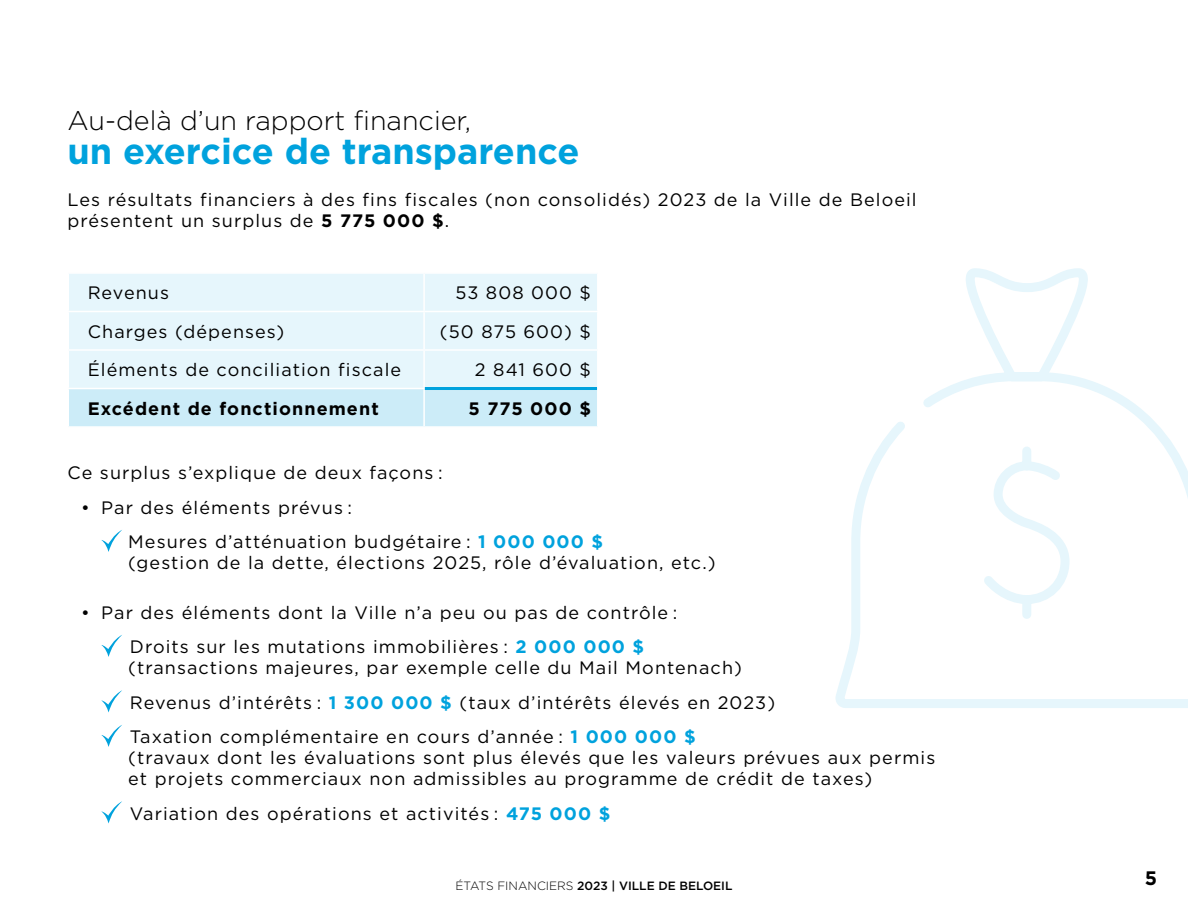
<style>
.page{position:relative;width:1188px;height:918px;background:#fff}
.page>*{position:absolute;margin:0;border:0;box-sizing:border-box;transform-origin:0 0}
.t1{font:700 36px "Gotham";color:#00a2dd}
.t2{font:300 27px "Gotham";color:#000}
.t3{font:700 19.5px "Gotham";color:#000}
.t4{font:18px/34.5px "Gotham";letter-spacing:.06em;color:#000}
.t5{font:700 18px "Gotham";letter-spacing:.06em;color:#000}
.t6{font:500 12px "Gotham";color:#000}
.s1{font-weight:700}
.s2{font-weight:700;color:#00a2dd}
.s3{font-weight:300}
</style>
<div class="page">
<svg style="left:101px;top:530px;width:21px;height:22px"></svg>
<svg style="left:101px;top:635px;width:21px;height:22px"></svg>
<svg style="left:101px;top:690px;width:21px;height:22px"></svg>
<svg style="left:101px;top:725px;width:21px;height:22px"></svg>
<svg style="left:101px;top:801px;width:21px;height:22px"></svg>
<div style="left:69px;top:274px;width:528px;height:114px;background:#e6f6fc"></div>
<div style="left:69px;top:389px;width:528px;height:37px;background:#ccecf8"></div>
<hr style="left:423px;top:274px;width:2px;height:37px;background:#fff">
<hr style="left:68px;top:311px;width:356px;height:1px;background:#fff">
<hr style="left:424px;top:311px;width:175px;height:1px;background:#fff">
<hr style="left:423px;top:312px;width:2px;height:37px;background:#fff">
<hr style="left:68px;top:349px;width:356px;height:2px;background:#fff">
<hr style="left:424px;top:349px;width:175px;height:2px;background:#fff">
<hr style="left:423px;top:351px;width:2px;height:37px;background:#fff">
<hr style="left:423px;top:389px;width:2px;height:37px;background:#fff">
<hr style="left:425px;top:387px;width:172px;height:3px;background:#00a2dd">
<svg style="left:835px;top:268px;width:353px;height:440px"></svg>
<h2 class="t2" style="left:68px;top:103px;width:405px">Au-delà d’un rapport financier,</h2>
<h1 class="t1" style="left:68px;top:128px;width:514px">un exercice de transparence</h1>
<p class="t4" style="left:68px;top:188px;width:851px;line-height:21px">Les résultats financiers à des fins fiscales (non consolidés) 2023 de la Ville de Beloeil présentent un surplus de <span class="s1">5 775 000 $</span>.</p>
<p class="t4" style="left:88px;top:275px;width:83px">Revenus</p>
<p class="t4" style="left:455px;top:275px;width:137px">53 808 000 $</p>
<p class="t4" style="left:88px;top:314px;width:198px">Charges (dépenses)</p>
<p class="t4" style="left:440px;top:314px;width:153px">(50 875 600) $</p>
<p class="t4" style="left:88px;top:352px;width:315px">Éléments de conciliation fiscale</p>
<p class="t4" style="left:475px;top:352px;width:118px">2 841 600 $</p>
<p class="t5" style="left:88px;top:397px;width:293px">Excédent de fonctionnement</p>
<p class="t5" style="left:468px;top:397px;width:124px">5 775 000 $</p>
<p class="t4" style="left:68px;top:455px;width:377px">Ce surplus s’explique de deux façons :</p>
<p class="t4" style="left:128px;top:490px;width:476px;text-indent:-47px">• Par des éléments prévus :<br>Mesures d’atténuation budgétaire : <span class="s2">1 000 000 $</span></p>
<p class="t4" style="left:128px;top:545px;width:589px">(gestion de la dette, élections 2025, rôle d’évaluation, etc.)</p>
<p class="t4" style="left:130px;top:595px;width:549px;text-indent:-49px">• Par des éléments dont la Ville n’a peu ou pas de contrôle :<br>Droits sur les mutations immobilières : <span class="s2">2 000 000 $</span></p>
<p class="t4" style="left:128px;top:650px;width:648px">(transactions majeures, par exemple celle du Mail Montenach)<br>Revenus d’intérêts : <span class="s2">1 300 000 $</span> (taux d’intérêts élevés en 2023)<br>Taxation complémentaire en cours d’année : <span class="s2">1 000 000 $</span></p>
<p class="t4" style="left:128px;top:747px;width:809px;line-height:21px">(travaux dont les évaluations sont plus élevés que les valeurs prévues aux permis et projets commerciaux non admissibles au programme de crédit de taxes)</p>
<p class="t4" style="left:130px;top:796px;width:482px">Variation des opérations et activités : <span class="s2">475 000 $</span></p>
<p class="t6" style="left:456px;top:878px;width:278px"><span class="s3">ÉTATS FINANCIERS</span> 2023 | VILLE DE BELOEIL</p>
<p class="t3" style="left:1145px;top:865px;width:14px">5</p>
</div>
